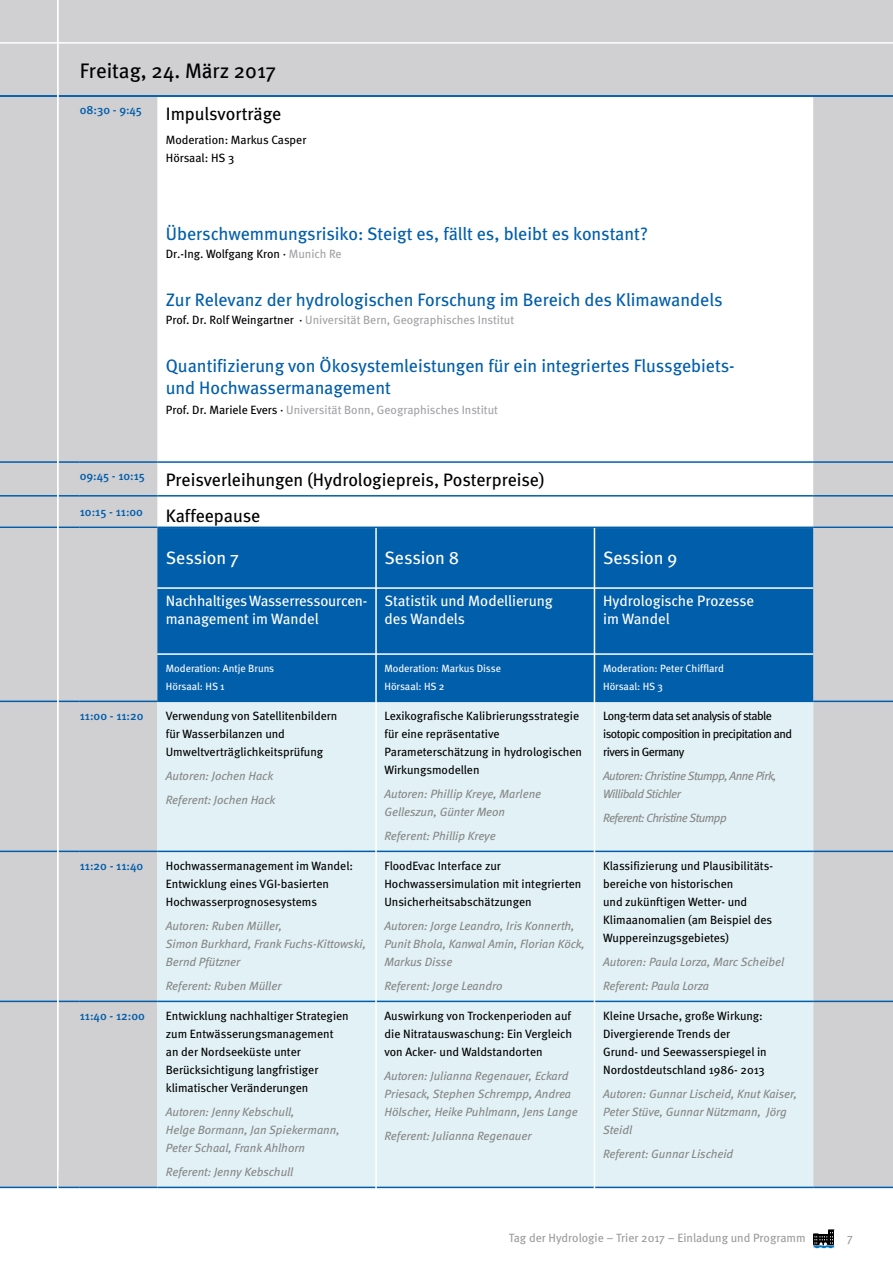
<style>
.page{position:relative;width:893px;height:1263px;background:#fff}
.page>*{position:absolute;margin:0;border:0;box-sizing:border-box;transform-origin:0 0}
.t1{font:21px "Meta";color:#000}
.t2{font:18px/21.6px "Meta";color:#005eaa}
.t3{font:18px "Meta";color:#000}
.t4{font:18px "Meta";letter-spacing:-.005em;color:#fff}
.t5{font:15px/18px "Meta";letter-spacing:-.005em;color:#fff}
.t6{font:12px/18px "Meta";color:#000}
.t7{font:italic 12px/18px "Meta";color:#868786}
.t8{font:12px "Meta";color:#a2a1a5}
.t9{font:12px/18px "Meta";letter-spacing:-.04em;color:#000}
.t10{font:italic 12px/18px "Meta";letter-spacing:-.04em;color:#868786}
.t11{font:500 12px "Meta";color:#005eaa}
.t12{font:12px "Meta";color:#9c9c9d}
.t13{font:10.5px/18px "Meta";color:#fff}
.s1{color:#a2a1a5}
.s2{color:#000}
</style>
<div class="page">
<svg style="left:813px;top:1229px;width:21px;height:19px"></svg>
<div style="left:0;top:0;width:893px;height:96px;background:#d0cfd2"></div>
<svg style="left:0;top:97px;width:893px;height:430px"></svg>
<hr style="left:0;top:461px;width:80px;height:2px;background:#005eaa">
<hr style="left:0;top:495px;width:80px;height:1px;background:#005eaa">
<hr style="left:80px;top:495px;width:77px;height:1px;background:#005eaa">
<hr style="left:157px;top:495px;width:656px;height:1px;background:#005eaa">
<hr style="left:0;top:527px;width:80px;height:1px;background:#005eaa">
<hr style="left:80px;top:527px;width:77px;height:1px;background:#005eaa">
<hr style="left:157px;top:527px;width:656px;height:1px;background:#005eaa">
<hr style="left:157px;top:461px;width:656px;height:2px;background:#005eaa">
<hr style="left:80px;top:461px;width:77px;height:2px;background:#005eaa">
<hr style="left:813px;top:461px;width:80px;height:2px;background:#005eaa">
<hr style="left:813px;top:495px;width:80px;height:1px;background:#005eaa">
<hr style="left:813px;top:527px;width:80px;height:1px;background:#005eaa">
<div style="left:0;top:528px;width:893px;height:659px;background:#d0cfd2"></div>
<div style="left:157px;top:528px;width:656px;height:173px;background:#005eaa"></div>
<div style="left:157px;top:702px;width:656px;height:485px;background:#e2f1f5"></div>
<hr style="left:0;top:851px;width:80px;height:1px;background:#005eaa">
<hr style="left:376px;top:851px;width:219px;height:1px;background:#005eaa">
<hr style="left:595px;top:851px;width:218px;height:1px;background:#005eaa">
<hr style="left:0;top:1001px;width:80px;height:1px;background:#005eaa">
<hr style="left:80px;top:1001px;width:77px;height:1px;background:#005eaa">
<hr style="left:157px;top:1001px;width:219px;height:1px;background:#005eaa">
<hr style="left:376px;top:1001px;width:219px;height:1px;background:#005eaa">
<hr style="left:595px;top:1001px;width:218px;height:1px;background:#005eaa">
<hr style="left:376px;top:587px;width:219px;height:2px;background:#fff">
<hr style="left:595px;top:587px;width:218px;height:2px;background:#fff">
<hr style="left:157px;top:851px;width:219px;height:1px;background:#005eaa">
<hr style="left:813px;top:851px;width:80px;height:1px;background:#005eaa">
<hr style="left:813px;top:1001px;width:80px;height:1px;background:#005eaa">
<hr style="left:0;top:701px;width:80px;height:1px;background:#005eaa">
<hr style="left:0;top:1187px;width:80px;height:1px;background:#005eaa">
<hr style="left:80px;top:1187px;width:77px;height:1px;background:#005eaa">
<hr style="left:813px;top:701px;width:80px;height:1px;background:#005eaa">
<hr style="left:157px;top:1187px;width:219px;height:1px;background:#005eaa">
<hr style="left:376px;top:1187px;width:219px;height:1px;background:#005eaa">
<hr style="left:595px;top:1187px;width:218px;height:1px;background:#005eaa">
<hr style="left:813px;top:1187px;width:80px;height:1px;background:#005eaa">
<hr style="left:595px;top:701px;width:218px;height:1px;background:#005eaa">
<hr style="left:80px;top:851px;width:77px;height:1px;background:#005eaa">
<hr style="left:157px;top:701px;width:219px;height:1px;background:#005eaa">
<hr style="left:376px;top:701px;width:219px;height:1px;background:#005eaa">
<hr style="left:157px;top:587px;width:219px;height:2px;background:#fff">
<hr style="left:80px;top:701px;width:77px;height:1px;background:#005eaa">
<hr style="left:376px;top:653px;width:219px;height:2px;background:#fff">
<hr style="left:595px;top:653px;width:218px;height:2px;background:#fff">
<hr style="left:157px;top:653px;width:219px;height:2px;background:#fff">
<hr style="left:0;top:95px;width:893px;height:2px;background:#005eaa">
<hr style="left:375px;top:528px;width:2px;height:672px;background:#fff">
<hr style="left:594px;top:528px;width:1px;height:672px;background:#fff">
<hr style="left:57px;top:0;width:1px;height:1204px;background:#fff">
<hr style="left:0;top:42px;width:893px;height:2px;background:#fff">
<h1 class="t1" style="left:80px;top:58px;width:198px">Freitag, 24. März 2017</h1>
<p class="t11" style="left:80px;top:103px;width:64px">08:30 - 9:45</p>
<h2 class="t3" style="left:166px;top:103px;width:117px">Impulsvorträge</h2>
<p class="t6" style="left:166px;top:131px;width:142px">Moderation: Markus Casper<br>Hörsaal: HS 3</p>
<h2 class="t2" style="left:166px;top:223px;width:483px">Überschwemmungsrisiko: Steigt es, fällt es, bleibt es konstant?</h2>
<p class="t6" style="left:166px;top:245px;width:177px">Dr.-Ing. Wolfgang Kron · <span class="s1">Munich Re</span></p>
<h2 class="t2" style="left:166px;top:289px;width:558px">Zur Relevanz der hydrologischen Forschung im Bereich des Klimawandels</h2>
<p class="t8" style="left:166px;top:313px;width:350px"><span class="s2">Prof. Dr. Rolf Weingartner ·</span> Universität Bern, Geographisches Institut</p>
<h2 class="t2" style="left:166px;top:355px;width:570px">Quantifizierung von Ökosystemleistungen für ein integriertes Flussgebiets&shy;und Hochwassermanagement</h2>
<p class="t8" style="left:166px;top:403px;width:334px"><span class="s2">Prof. Dr. Mariele Evers ·</span> Universität Bonn, Geographisches Institut</p>
<h2 class="t3" style="left:80px;top:469px;width:466px"><sup>09:45</sup> <sup>-</sup> <sup>10:15</sup> Preisverleihungen (Hydrologiepreis, Posterpreise)</h2>
<p class="t11" style="left:80px;top:505px;width:65px">10:15 - 11:00</p>
<h2 class="t3" style="left:166px;top:505px;width:96px">Kaffeepause</h2>
<h2 class="t4" style="left:166px;top:547px;width:75px">Session 7</h2>
<h2 class="t4" style="left:384px;top:547px;width:76px">Session 8</h2>
<h2 class="t4" style="left:603px;top:547px;width:76px">Session 9</h2>
<p class="t5" style="left:166px;top:592px;width:202px">Nachhaltiges Wasserressourcen&shy;management im Wandel</p>
<p class="t5" style="left:384px;top:592px;width:170px">Statistik und Modellierung des Wandels</p>
<p class="t5" style="left:603px;top:592px;width:153px">Hydrologische Prozesse im Wandel</p>
<p class="t13" style="left:166px;top:659px;width:110px">Moderation: Antje Bruns<br>Hörsaal: HS 1</p>
<p class="t13" style="left:384px;top:659px;width:118px">Moderation: Markus Disse<br>Hörsaal: HS 2</p>
<p class="t13" style="left:603px;top:659px;width:122px">Moderation: Peter Chifflard<br>Hörsaal: HS 3</p>
<p class="t11" style="left:80px;top:709px;width:65px">11:00 - 11:20</p>
<p class="t6" style="left:166px;top:707px;width:173px">Verwendung von Satellitenbildern für Wasserbilanzen und<br>Umweltverträglichkeitsprüfung</p>
<p class="t7" style="left:166px;top:764px;width:111px;line-height:24px">Autoren: Jochen Hack<br>Referent: Jochen Hack</p>
<p class="t6" style="left:384px;top:707px;width:199px">Lexikografische Kalibrierungsstrategie für eine repräsentative<br>Parameterschätzung in hydrologischen<br>Wirkungsmodellen</p>
<p class="t7" style="left:384px;top:785px;width:158px">Autoren: Phillip Kreye, Marlene<br>Gelleszun, Günter Meon</p>
<p class="t7" style="left:384px;top:827px;width:113px">Referent: Phillip Kreye</p>
<p class="t9" style="left:603px;top:707px;width:190px">Long-term data set analysis of stable isotopic composition in precipitation and rivers in Germany</p>
<p class="t10" style="left:603px;top:767px;width:175px">Autoren: Christine Stumpp, Anne Pirk,<br>Willibald Stichler</p>
<p class="t10" style="left:603px;top:809px;width:125px">Referent: Christine Stumpp</p>
<p class="t11" style="left:80px;top:859px;width:65px">11:20 - 11:40</p>
<p class="t6" style="left:166px;top:857px;width:189px">Hochwassermanagement im Wandel:<br>Entwicklung eines VGI-basierten<br>Hochwasserprognosesystems</p>
<p class="t7" style="left:166px;top:917px;width:202px">Autoren: Ruben Müller,<br>Simon Burkhard, Frank Fuchs-Kittowski,<br>Bernd Pfützner</p>
<p class="t7" style="left:166px;top:977px;width:117px">Referent: Ruben Müller</p>
<p class="t11" style="left:80px;top:1009px;width:67px">11:40 - 12:00</p>
<p class="t6" style="left:166px;top:1007px;width:184px">Entwicklung nachhaltiger Strategien zum Entwässerungsmanagement an der Nordseeküste unter<br>Berücksichtigung langfristiger klimatischer Veränderungen</p>
<p class="t7" style="left:166px;top:1103px;width:175px">Autoren: Jenny Kebschull,<br>Helge Bormann, Jan Spiekermann,<br>Peter Schaal, Frank Ahlhorn</p>
<p class="t7" style="left:166px;top:1163px;width:129px">Referent: Jenny Kebschull</p>
<p class="t6" style="left:384px;top:857px;width:198px">FloodEvac Interface zur<br>Hochwassersimulation mit integrierten<br>Unsicherheitsabschätzungen</p>
<p class="t7" style="left:384px;top:917px;width:202px">Autoren: Jorge Leandro, Iris Konnerth,<br>Punit Bhola, Kanwal Amin, Florian Köck,<br>Markus Disse</p>
<p class="t7" style="left:384px;top:977px;width:119px">Referent: Jorge Leandro</p>
<p class="t6" style="left:384px;top:1007px;width:189px;text-align:justify">Auswirkung von Trockenperioden auf die Nitratauswaschung: Ein Vergleich von Acker- und Waldstandorten</p>
<p class="t7" style="left:384px;top:1067px;width:195px">Autoren: Julianna Regenauer, Eckard<br>Priesack, Stephen Schrempp, Andrea<br>Hölscher, Heike Puhlmann, Jens Lange</p>
<p class="t7" style="left:384px;top:1127px;width:149px">Referent: Julianna Regenauer</p>
<p class="t6" style="left:603px;top:857px;width:170px">Klassifizierung und Plausibilitäts&shy;bereiche von historischen<br>und zukünftigen Wetter- und<br>Klimaanomalien (am Beispiel des<br>Wuppereinzugsgebietes)</p>
<p class="t7" style="left:603px;top:950px;width:183px;line-height:24px">Autoren: Paula Lorza, Marc Scheibel<br>Referent: Paula Lorza</p>
<p class="t6" style="left:603px;top:1007px;width:165px">Kleine Ursache, große Wirkung:<br>Divergierende Trends der<br>Grund- und Seewasserspiegel in<br>Nordostdeutschland 1986- 2013</p>
<p class="t7" style="left:603px;top:1085px;width:196px">Autoren: Gunnar Lischeid, Knut Kaiser,<br>Peter Stüve, Gunnar Nützmann, Jörg<br>Steidl</p>
<p class="t7" style="left:603px;top:1145px;width:132px">Referent: Gunnar Lischeid</p>
<p class="t12" style="left:509px;top:1231px;width:298px">Tag der Hydrologie – Trier 2017 – Einladung und Programm</p>
<p class="t12" style="left:847px;top:1231px;width:7px">7</p>
</div>
